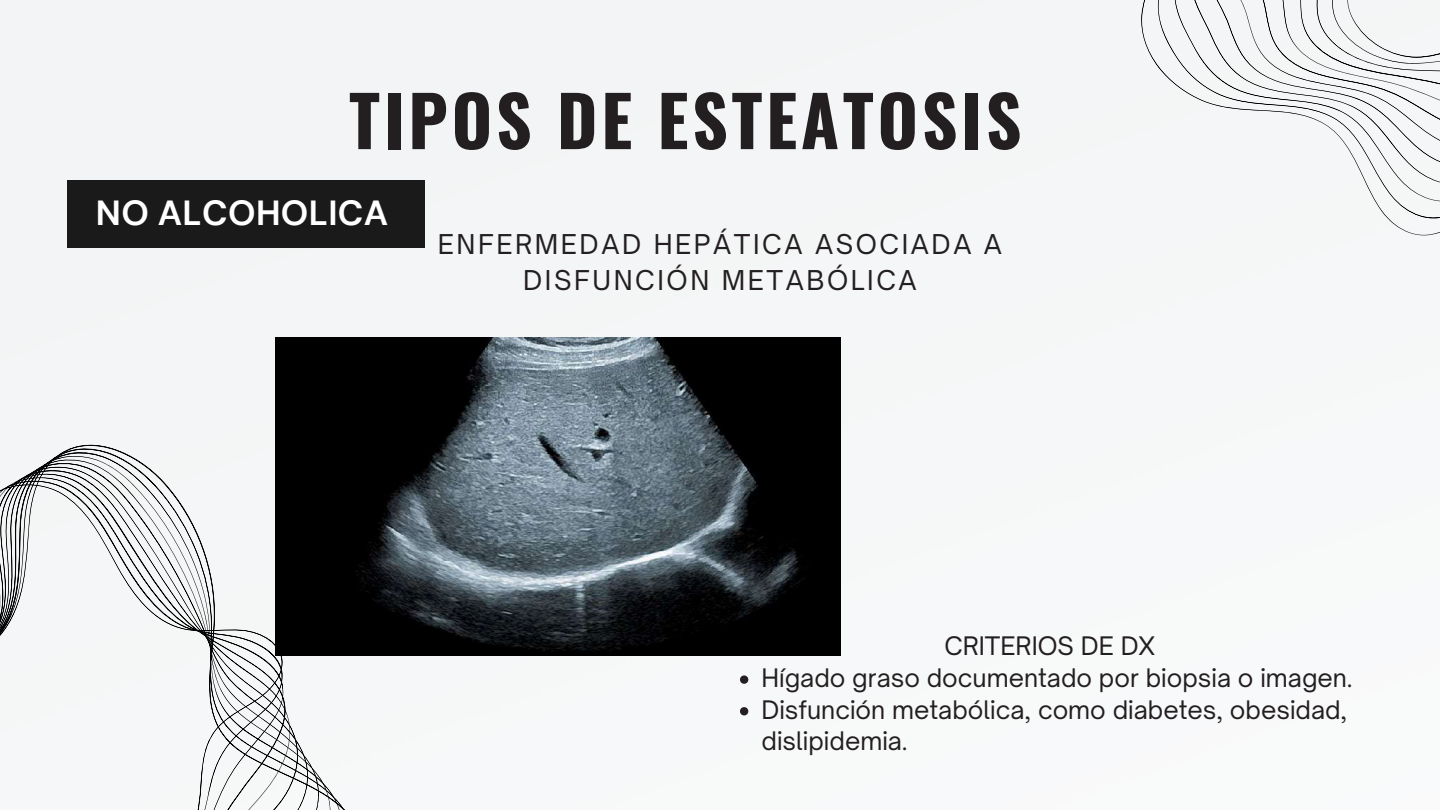
<style>
.page{position:relative;width:1440px;height:810px;background:#fff}
.page>*{position:absolute;margin:0;border:0;box-sizing:border-box;transform-origin:0 0}
.t1{font:700 69.5px "Oswald";letter-spacing:.055em;color:#231f20}
.t2{font:700 34.8px "DM Sans";letter-spacing:.01em;color:#fff}
.t3{font:26.2px/36px "Open Sauce One";letter-spacing:.1em;color:#231f20;text-align:center}
.t4{font:24.4px/31.7px "Open Sauce One";color:#231f20}
</style>
<div class="page">
<div style="left:0;top:0;width:1430px;height:716px;background:#f4f6f7"></div>
<div style="left:68px;top:180px;width:357px;height:67px;background:#1a1a1a"></div>
<svg style="left:1140px;top:0;width:300px;height:235px;fill:#f4f6f7"></svg>
<svg style="left:0;top:367px;width:474px;height:443px;fill:#f5f6f7"></svg>
<img style="left:275px;top:337px;width:566px;height:318px">
<svg style="left:740px;top:675px;width:8px;height:9px"></svg>
<svg style="left:740px;top:707px;width:8px;height:8px"></svg>
<h1 class="t1" style="left:349px;top:66px;width:674px">TIPOS DE ESTEATOSIS</h1>
<h2 class="t2" style="left:96px;top:191px;width:294px">NO ALCOHOLICA</h2>
<p class="t3" style="left:438px;top:226px;width:566px">ENFERMEDAD HEPÁTICA ASOCIADA A<br>DISFUNCIÓN METABÓLICA</p>
<p class="t4" style="left:762px;top:630px;width:593px;text-indent:183px">CRITERIOS DE DX<br>Hígado graso documentado por biopsia o imagen.<br>Disfunción metabólica, como diabetes, obesidad, dislipidemia.</p>
</div>
